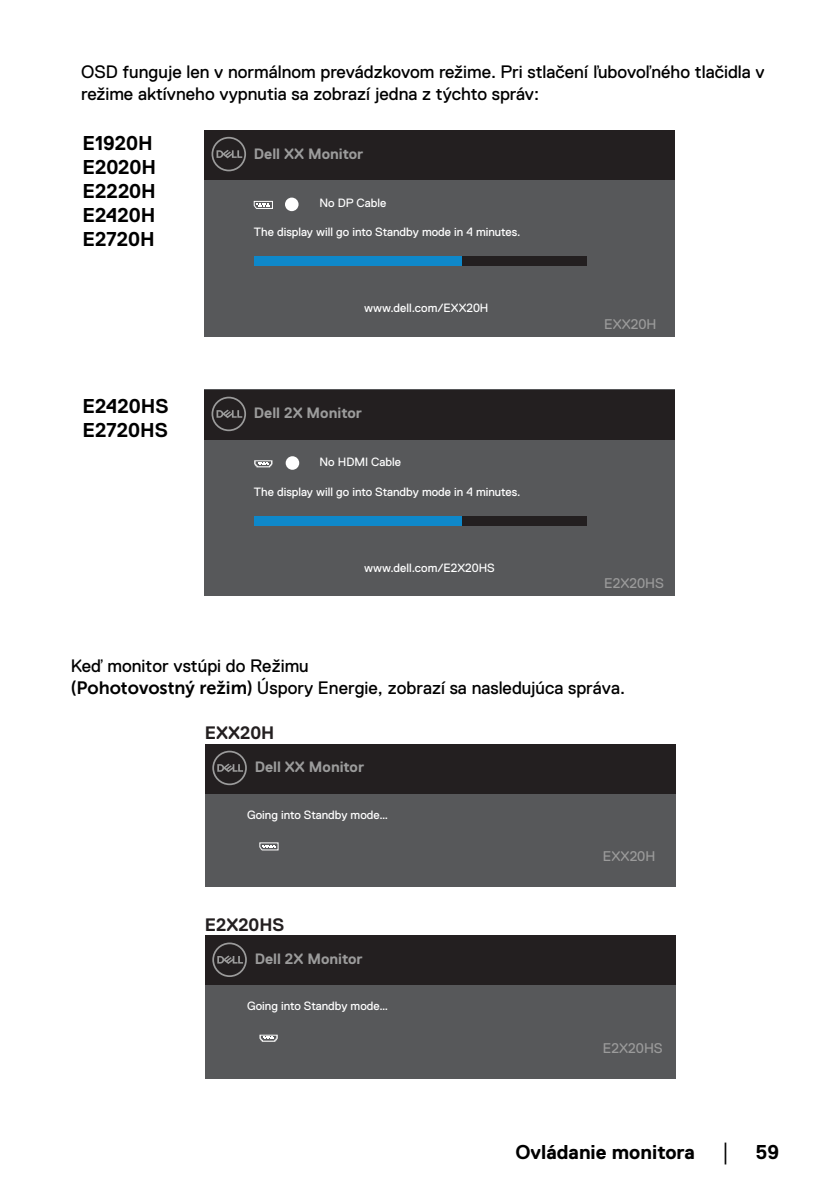
<style>
.page{position:relative;width:840px;height:1191px;background:#fff}
.page>*{position:absolute;margin:0;border:0;box-sizing:border-box;transform-origin:0 0}
.t1{font:700 20px/24px "Dell Replica";color:#000}
.t2{font:18px/21.8px "Dell Replica";color:#000}
.t3{font:700 18px "Dell Replica";color:#231f20}
.t4{font:700 15px "Dell Replica";color:#9b9b9b}
.t5{font:14px "Dell Replica";color:#9b9b9b}
.t6{font:12px "Dell Replica";color:#fff}
.s1{font-family:"Museo Sans 700"}
.s2{font-family:"Arial";font-weight:400;font-size:18px}
</style>
<div class="page">
<div style="left:204px;top:130px;width:470px;height:206px;background:#57585a"></div>
<div style="left:204px;top:130px;width:470px;height:50px;background:#231f20"></div>
<svg style="left:211px;top:137px;width:35px;height:34px"></svg>
<div style="left:254px;top:256px;width:332px;height:9px;background:#231f20"></div>
<div style="left:254px;top:256px;width:207px;height:9px;background:#0e88ca"></div>
<div style="left:285px;top:198px;width:13px;height:13px;background:#fff;border-radius:50%"></div>
<svg style="left:253px;top:201px;width:20px;height:8px"></svg>
<div style="left:204px;top:390px;width:470px;height:206px;background:#57585a"></div>
<div style="left:204px;top:390px;width:470px;height:49px;background:#231f20"></div>
<svg style="left:211px;top:397px;width:35px;height:34px"></svg>
<div style="left:254px;top:516px;width:332px;height:9px;background:#231f20"></div>
<div style="left:254px;top:516px;width:207px;height:9px;background:#0e88ca"></div>
<div style="left:285px;top:456px;width:14px;height:14px;background:#fff;border-radius:50%"></div>
<svg style="left:254px;top:460px;width:18px;height:7px"></svg>
<div style="left:205px;top:744px;width:470px;height:142px;background:#57585a"></div>
<div style="left:205px;top:744px;width:470px;height:49px;background:#231f20"></div>
<svg style="left:212px;top:750px;width:35px;height:35px"></svg>
<svg style="left:259px;top:842px;width:19px;height:8px"></svg>
<div style="left:205px;top:935px;width:470px;height:143px;background:#57585a"></div>
<div style="left:205px;top:935px;width:470px;height:50px;background:#231f20"></div>
<svg style="left:212px;top:942px;width:35px;height:35px"></svg>
<svg style="left:259px;top:1034px;width:18px;height:7px"></svg>
<p class="t2" style="left:81px;top:61px;width:684px">OSD funguje len v normálnom prevádzkovom režime. Pri stlačení ľubovoľného tlačidla v režime aktívneho vypnutia sa zobrazí jedna z týchto správ:</p>
<p class="t1" style="left:83px;top:131px;width:75px">E1920H<br>E2020H<br>E2220H<br>E2420H<br>E2720H</p>
<p class="t4" style="left:254px;top:145px;width:111px">Dell XX Monitor</p>
<p class="t6" style="left:319px;top:196px;width:68px">No DP Cable</p>
<p class="t6" style="left:254px;top:225px;width:268px">The display will go into Standby mode in 4 minutes.</p>
<p class="t1" style="left:83px;top:394px;width:87px">E2420HS<br>E2720HS</p>
<p class="t6" style="left:364px;top:301px;width:126px">www.dell.com/EXX20H</p>
<p class="t4" style="left:254px;top:405px;width:109px">Dell 2X Monitor</p>
<p class="t6" style="left:319px;top:455px;width:83px">No HDMI Cable</p>
<p class="t6" style="left:254px;top:485px;width:268px">The display will go into Standby mode in 4 minutes.</p>
<p class="t6" style="left:364px;top:561px;width:132px">www.dell.com/E2X20HS</p>
<p class="t5" style="left:603px;top:316px;width:54px">EXX20H</p>
<p class="t5" style="left:603px;top:575px;width:61px">E2X20HS</p>
<p class="t2" style="left:71px;top:655px;width:555px">Keď monitor vstúpi do Režimu<br><span class="s1">(Pohotovostný režim)</span> Úspory Energie, zobrazí sa nasledujúca správa.</p>
<p class="t3" style="left:205px;top:723px;width:71px">EXX20H</p>
<p class="t4" style="left:254px;top:759px;width:111px">Dell XX Monitor</p>
<p class="t6" style="left:247px;top:807px;width:143px">Going into Standby mode…</p>
<p class="t3" style="left:205px;top:915px;width:81px">E2X20HS</p>
<p class="t4" style="left:254px;top:950px;width:109px">Dell 2X Monitor</p>
<p class="t6" style="left:247px;top:999px;width:143px">Going into Standby mode…</p>
<p class="t5" style="left:602px;top:848px;width:54px">EXX20H</p>
<p class="t5" style="left:602px;top:1040px;width:61px">E2X20HS</p>
<p class="t1" style="left:515px;top:1140px;width:181px">Ovládanie monitora</p>
<p class="t1" style="left:720px;top:1140px;width:60px"><span class="s2">│</span> 59</p>
</div>
